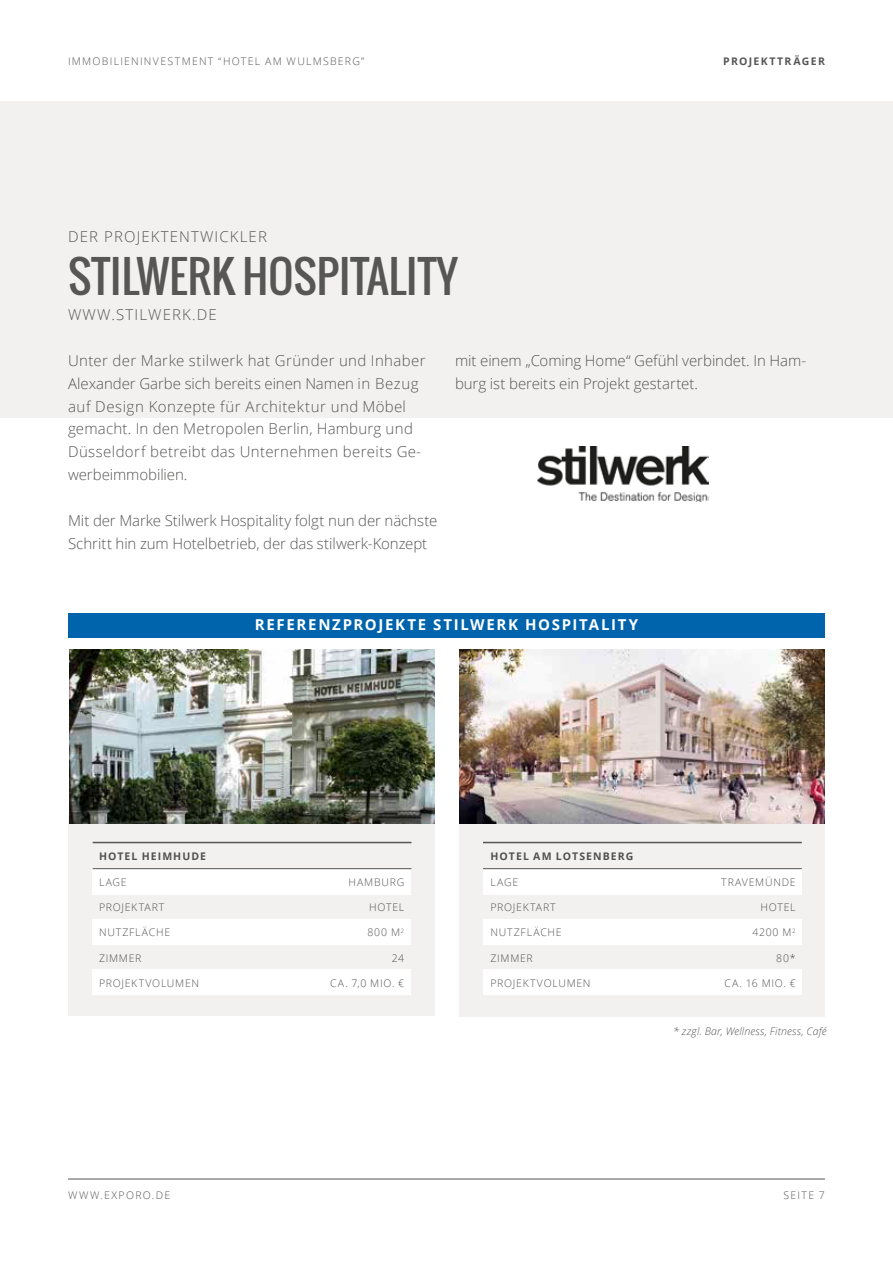
<style>
.page{position:relative;width:893px;height:1263px;background:#fff}
.page>*{position:absolute;margin:0;border:0;box-sizing:border-box;transform-origin:0 0}
.t1{font:43.5px "Oswald";color:#565655}
.t2{font:300 15px/22.8px "Open Sans";letter-spacing:.01em;color:#565655}
.t3{font:300 15px "Open Sans";letter-spacing:.075em;color:#565655}
.t4{font:700 15px "Open Sans";letter-spacing:.115em;color:#fff}
.t5{font:300 10.5px "Open Sans";letter-spacing:.07em;color:#565655}
.t6{font:300 10.5px "Open Sans";letter-spacing:.12em;color:#565655}
.t7{font:italic 300 10.5px "Open Sans";letter-spacing:.025em;color:#565655}
.t8{font:700 10.5px "Open Sans";letter-spacing:.105em;color:#565655}
.t9{font:300 10.5px "Open Sans";letter-spacing:.13em;color:#565655}
.t10{font:700 10.5px "Open Sans";letter-spacing:.125em;color:#565655}
</style>
<div class="page">
<hr style="left:68px;top:1178px;width:757px;height:1px;background:#565655">
<div style="left:0;top:101px;width:893px;height:317px;background:#f3f1f0"></div>
<img style="left:537px;top:446px;width:171px;height:56px">
<div style="left:68px;top:613px;width:757px;height:25px;background:#0064ad"></div>
<div style="left:68px;top:816px;width:367px;height:200px;background:#f3f1f0"></div>
<img style="left:69px;top:649px;width:366px;height:175px">
<div style="left:459px;top:685px;width:366px;height:331px;background:#f3f1f0"></div>
<div style="left:93px;top:869px;width:318px;height:25px;background:#fff"></div>
<div style="left:93px;top:969px;width:318px;height:26px;background:#fff"></div>
<div style="left:93px;top:919px;width:318px;height:25px;background:#fff"></div>
<hr style="left:93px;top:868px;width:318px;height:1px;background:#565655">
<hr style="left:93px;top:842px;width:318px;height:1px;background:#565655">
<img style="left:459px;top:649px;width:366px;height:175px">
<div style="left:483px;top:869px;width:318px;height:25px;background:#fff"></div>
<div style="left:483px;top:969px;width:318px;height:26px;background:#fff"></div>
<div style="left:483px;top:919px;width:318px;height:25px;background:#fff"></div>
<hr style="left:483px;top:868px;width:319px;height:1px;background:#565655">
<hr style="left:483px;top:842px;width:319px;height:1px;background:#565655">
<p class="t6" style="left:68px;top:54px;width:298px">IMMOBILIENINVESTMENT “HOTEL AM WULMSBERG”</p>
<p class="t10" style="left:723px;top:54px;width:103px">PROJEKTTRÄGER</p>
<p class="t3" style="left:68px;top:226px;width:200px">DER PROJEKTENTWICKLER</p>
<h1 class="t1" style="left:68px;top:243px;width:392px">STILWERK HOSPITALITY</h1>
<p class="t3" style="left:68px;top:304px;width:150px">WWW.STILWERK.DE</p>
<p class="t2" style="left:68px;top:349px;width:359px">Unter der Marke stilwerk hat Gründer und Inhaber Alexander Garbe sich bereits einen Namen in Bezug auf Design Konzepte für Architektur und Möbel gemacht. In den Metropolen Berlin, Hamburg und Düsseldorf betreibt das Unternehmen bereits Ge&shy;werbeimmobilien.</p>
<p class="t2" style="left:68px;top:508px;width:371px">Mit der Marke Stilwerk Hospitality folgt nun der nächste<br>Schritt hin zum Hotelbetrieb, der das stilwerk-Konzept</p>
<p class="t2" style="left:455px;top:349px;width:353px">mit einem „Coming Home“ Gefühl verbindet. In Ham&shy;burg ist bereits ein Projekt gestartet.</p>
<p class="t4" style="left:255px;top:614px;width:385px">REFERENZPROJEKTE STILWERK HOSPITALITY</p>
<p class="t8" style="left:99px;top:849px;width:108px">HOTEL HEIMHUDE</p>
<p class="t5" style="left:99px;top:875px;width:29px">LAGE</p>
<p class="t5" style="left:349px;top:875px;width:57px">HAMBURG</p>
<p class="t5" style="left:99px;top:900px;width:67px">PROJEKTART</p>
<p class="t5" style="left:369px;top:900px;width:37px">HOTEL</p>
<p class="t5" style="left:99px;top:925px;width:73px">NUTZFLÄCHE</p>
<p class="t5" style="left:367px;top:925px;width:38px">800 M<sup>2</sup></p>
<p class="t5" style="left:99px;top:950px;width:44px">ZIMMER</p>
<p class="t5" style="left:392px;top:950px;width:14px">24</p>
<p class="t5" style="left:99px;top:976px;width:101px">PROJEKTVOLUMEN</p>
<p class="t5" style="left:330px;top:976px;width:75px">CA. 7,0 MIO. €</p>
<p class="t9" style="left:68px;top:1188px;width:104px">WWW.EXPORO.DE</p>
<p class="t8" style="left:490px;top:849px;width:144px">HOTEL AM LOTSENBERG</p>
<p class="t5" style="left:490px;top:875px;width:29px">LAGE</p>
<p class="t5" style="left:721px;top:875px;width:76px">TRAVEMÜNDE</p>
<p class="t5" style="left:490px;top:900px;width:67px">PROJEKTART</p>
<p class="t5" style="left:761px;top:900px;width:37px">HOTEL</p>
<p class="t5" style="left:490px;top:925px;width:73px">NUTZFLÄCHE</p>
<p class="t5" style="left:753px;top:925px;width:45px">4200 M<sup>2</sup></p>
<p class="t5" style="left:490px;top:950px;width:44px">ZIMMER</p>
<p class="t5" style="left:776px;top:950px;width:21px">80*</p>
<p class="t5" style="left:490px;top:976px;width:101px">PROJEKTVOLUMEN</p>
<p class="t5" style="left:724px;top:976px;width:73px">CA. 16 MIO. €</p>
<p class="t7" style="left:673px;top:1024px;width:155px">* zzgl. Bar, Wellness, Fitness, Café</p>
<p class="t5" style="left:783px;top:1188px;width:43px">SEITE 7</p>
</div>
